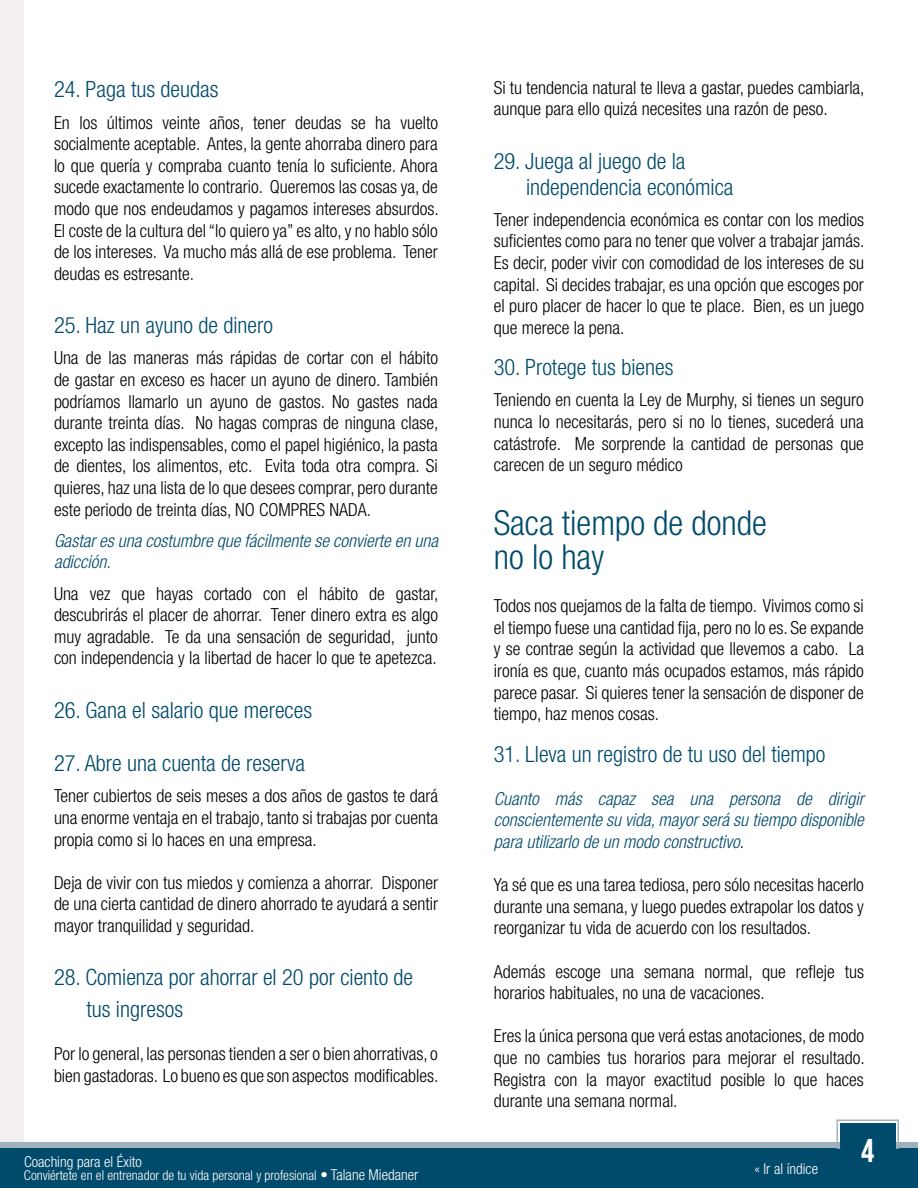
<style>
.page{position:relative;width:918px;height:1188px;background:#fff}
.page>*{position:absolute;margin:0;border:0;box-sizing:border-box;transform-origin:0 0}
.t1{font:300 condensed 34.5px/33.6px "Helvetica Neue";color:#004b6b}
.t2{font:33px "Bebas Neue";color:#fff}
.t3{font:300 condensed 22.5px/31.8px "Helvetica Neue";color:#004b6b}
.t4{font:300 condensed 18px/21.6px "Helvetica Neue";color:#000;text-align:justify}
.t5{font:italic 300 condensed 18px/21.6px "Helvetica Neue";color:#004b6b}
.t6{font:300 condensed 15px "Helvetica Neue";color:#fff}
.t7{font:300 condensed 13.5px "Helvetica Neue";color:#fff}
.s1{font-size:15px}
.s2{font-style:normal;color:#000}
</style>
<div class="page">
<div style="left:0;top:0;width:24px;height:1188px;background:#f3eeef"></div>
<div style="left:0;top:1143px;width:918px;height:41px;background:linear-gradient(to right,#9fb1bc,#9fb1bc)"></div>
<div style="left:0;top:1149px;width:918px;height:39px;background:#004b6b"></div>
<div style="left:837px;top:1120px;width:62px;height:29px;border:2px solid #9fb1bc"></div>
<div style="left:840px;top:1123px;width:56px;height:65px;background:#004b6b"></div>
<p class="t3" style="left:54px;top:73px;width:166px">24. Paga tus deudas</p>
<p class="t4" style="left:54px;top:111px;width:386px">En los últimos veinte años, tener deudas se ha vuelto socialmente aceptable. Antes, la gente ahorraba dinero para lo que quería y compraba cuanto tenía lo suficiente. Ahora sucede exactamente lo contrario. Queremos las cosas ya, de modo que nos endeudamos y pagamos intereses absurdos.<br>El coste de la cultura del “lo quiero ya” es alto, y no hablo sólo de los intereses. Va mucho más allá de ese problema. Tener deudas es estresante.</p>
<p class="t3" style="left:54px;top:309px;width:221px">25. Haz un ayuno de dinero</p>
<p class="t4" style="left:54px;top:347px;width:386px">Una de las maneras más rápidas de cortar con el hábito de gastar en exceso es hacer un ayuno de dinero. También podríamos llamarlo un ayuno de gastos. No gastes nada durante treinta días. No hagas compras de ninguna clase, excepto las indispensables, como el papel higiénico, la pasta de dientes, los alimentos, etc. Evita toda otra compra. Si quieres, haz una lista de lo que desees comprar, pero durante este periodo de treinta días, NO COMPRES</p>
<p class="t4" style="left:329px;top:498px;width:11px">NADA</p>
<p class="t4" style="left:367px;top:498px;width:6px">.</p>
<p class="t5" style="left:54px;top:529px;width:386px">Gastar es una costumbre que fácilmente se convierte en una adicción.</p>
<p class="t4" style="left:54px;top:582px;width:386px">Una vez que hayas cortado con el hábito de gastar, descubrirás el placer de ahorrar. Tener dinero extra es algo muy agradable. Te da una sensación de seguridad, junto con independencia y la libertad de hacer lo que te apetezca.</p>
<p class="t3" style="left:54px;top:694px;width:260px">26. Gana el salario que mereces</p>
<p class="t3" style="left:54px;top:747px;width:253px">27. Abre una cuenta de reserva</p>
<p class="t4" style="left:54px;top:785px;width:386px">Tener cubiertos de seis meses a dos años de gastos te dará una enorme ventaja en el trabajo, tanto si trabajas por cuenta propia como si lo haces en una empresa.</p>
<p class="t4" style="left:54px;top:872px;width:386px">Deja de vivir con tus miedos y comienza a ahorrar. Disponer de una cierta cantidad de dinero ahorrado te ayudará a sentir mayor tranquilidad y seguridad.</p>
<p class="t3" style="left:86px;top:961px;width:328px;text-indent:-32px">28. Comienza por ahorrar el 20 por ciento de tus ingresos</p>
<p class="t4" style="left:54px;top:1043px;width:386px">Por lo general, las personas tienden a ser o bien ahorrativas, o bien gastadoras. Lo bueno es que son aspectos modificables.</p>
<p class="t6" style="left:24px;top:1153px;width:119px">Coaching para el Éxito</p>
<p class="t7" style="left:24px;top:1168px;width:396px">Conviértete en el entrenador de tu vida personal y profesional <span class="s1">• Talane Miedaner</span></p>
<p class="t4" style="left:494px;top:77px;width:372px">Si tu tendencia natural te lleva a gastar, puedes cambiarla, aunque para ello quizá necesites una razón de peso.</p>
<p class="t3" style="left:526px;top:148px;width:209px;line-height:25.8px;text-indent:-32px">29. Juega al juego de la independencia económica</p>
<p class="t4" style="left:494px;top:209px;width:372px">Tener independencia económica es contar con los medios suficientes como para no tener que volver a trabajar jamás.<br>Es decir, poder vivir con comodidad de los intereses de su capital. Si decides trabajar, es una opción que escoges por el puro placer de hacer lo que te place. Bien, es un juego que merece la pena.</p>
<p class="t3" style="left:494px;top:351px;width:181px">30. Protege tus bienes</p>
<p class="t4" style="left:494px;top:389px;width:372px">Teniendo en cuenta la Ley de Murphy, si tienes un seguro nunca lo necesitarás, pero si no lo tienes, sucederá una catástrofe. Me sorprende la cantidad de personas que carecen de un seguro médico</p>
<h1 class="t1" style="left:494px;top:506px;width:275px">Saca tiempo de donde no lo hay</h1>
<p class="t4" style="left:494px;top:595px;width:372px">Todos nos quejamos de la falta de tiempo. Vivimos como si el tiempo fuese una cantidad fija, pero no lo es. Se expande y se contrae según la actividad que llevemos a cabo. La ironía es que, cuanto más ocupados estamos, más rápido parece pasar. Si quieres tener la sensación de disponer de tiempo, haz menos cosas.</p>
<p class="t3" style="left:494px;top:738px;width:333px">31. Lleva un registro de tu uso del tiempo</p>
<p class="t5" style="left:494px;top:788px;width:372px;text-align:justify">Cuanto más capaz sea una persona de dirigir conscientemente su vida, mayor será su tiempo disponible para utilizarlo de un modo constructivo<span class="s2">.</span></p>
<p class="t4" style="left:494px;top:874px;width:372px">Ya sé que es una tarea tediosa, pero sólo necesitas hacerlo durante una semana, y luego puedes extrapolar los datos y reorganizar tu vida de acuerdo con los resultados.</p>
<p class="t4" style="left:494px;top:960px;width:372px">Además escoge una semana normal, que refleje tus horarios habituales, no una de vacaciones.</p>
<p class="t4" style="left:494px;top:1025px;width:372px">Eres la única persona que verá estas anotaciones, de modo que no cambies tus horarios para mejorar el resultado.<br>Registra con la mayor exactitud posible lo que haces durante una semana normal.</p>
<p class="t6" style="left:754px;top:1160px;width:65px">« Ir al índice</p>
<h2 class="t2" style="left:861px;top:1132px;width:15px">4</h2>
</div>
